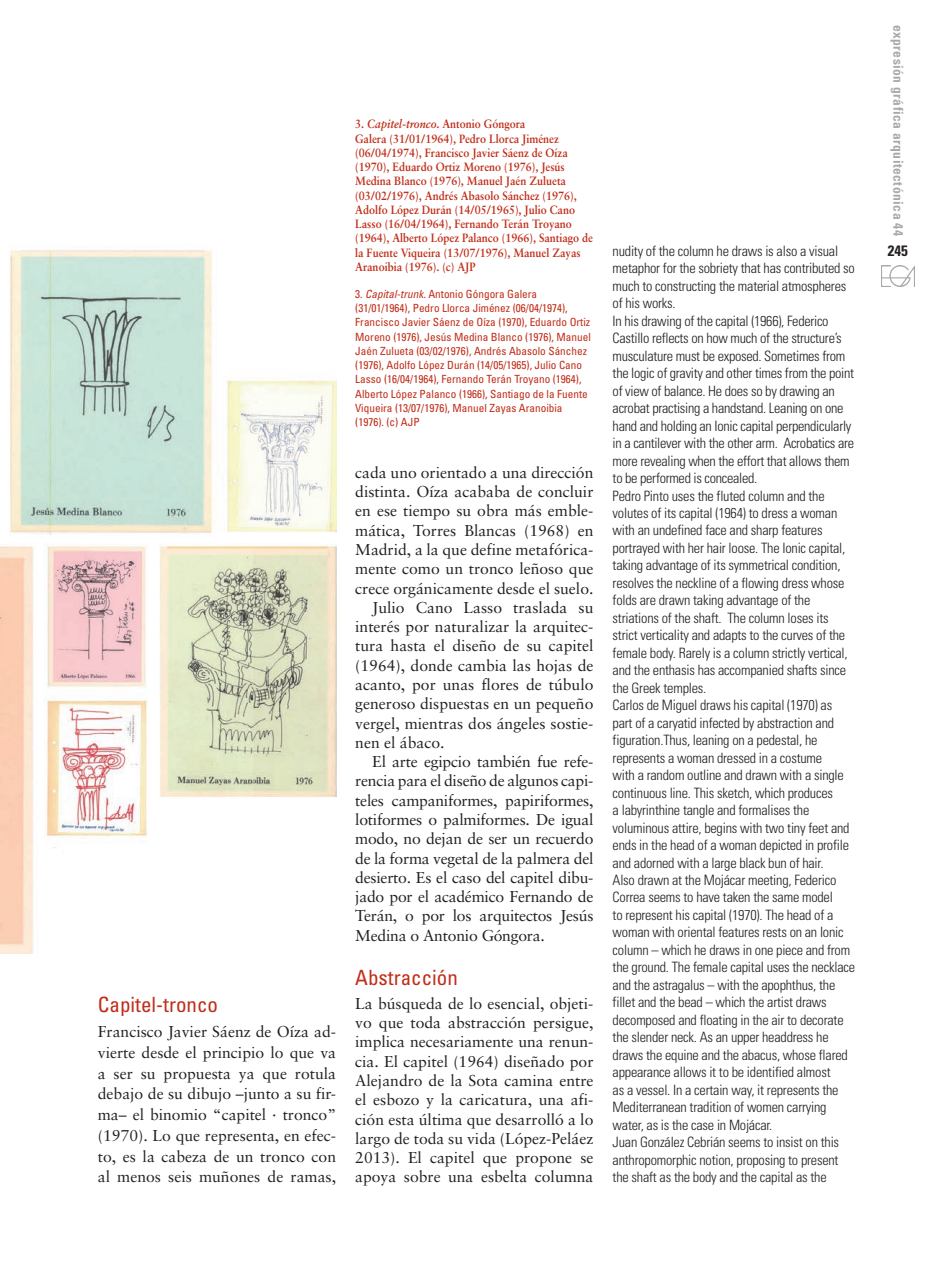
<style>
.page{position:relative;width:936px;height:1276px;background:#fff}
.page>*{position:absolute;margin:0;border:0;box-sizing:border-box;transform-origin:0 0}
.TITULAR_1_CAST{font:condensed 21px "Univers";color:#c02d19}
.t1{font:15.75px/19.4px "Sabon";color:#231f20;text-align:justify}
.t2{font:700 condensed 15px "Univers";color:#231f20}
.t3{font:300 condensed 14.25px/17.4px "Univers";letter-spacing:-.015em;color:#231f20}
.t4{font:700 condensed 13.5px "Univers";letter-spacing:.035em;color:#a8a9ad}
.t5{font:700 12px/14.2px "Sabon";color:#c02d19;scale:.9 1}
.t6{font:condensed 11.25px/14.2px "Univers";color:#c02d19}
.s1{font-style:italic}
</style>
<div class="page">
<img style="left:881px;top:265px;width:33px;height:21px">
<img style="left:0;top:249px;width:336px;height:704px">
<p class="TITULAR_1_CAST" style="left:98px;top:991px;width:122px">Capitel-tronco</p>
<p class="t1" style="left:98px;top:1021px;width:240px;line-height:20.7px">Francisco Javier Sáenz de Oíza ad&shy;vierte desde el principio lo que va a ser su propuesta ya que rotula debajo de su dibujo –junto a su fir&shy;ma– el binomio “capitel · tronco” (1970). Lo que representa, en efec&shy;to, es la cabeza de un tronco con al menos seis muñones de ramas,</p>
<p class="t5" style="left:355px;top:117px;width:266px">3. <span class="s1">Capitel-tronco</span>. Antonio Góngora<br>Galera (31/01/1964), Pedro Llorca Jiménez (06/04/1974), Francisco Javier Sáenz de Oíza (1970), Eduardo Ortiz Moreno (1976), Jesús Medina Blanco (1976), Manuel Jaén Zulueta (03/02/1976), Andrés Abasolo Sánchez (1976), Adolfo López Durán (14/05/1965), Julio Cano Lasso (16/04/1964), Fernando Terán Troyano (1964), Alberto López Palanco (1966), Santiago de la Fuente Viqueira (13/07/1976), Manuel Zayas Aranoibia (1976). (c) AJP</p>
<p class="t6" style="left:355px;top:287px;width:237px">3. <span class="s1">Capital-trunk.</span> Antonio Góngora Galera (31/01/1964), Pedro Llorca Jiménez (06/04/1974), Francisco Javier Sáenz de Oíza (1970), Eduardo Ortiz Moreno (1976), Jesús Medina Blanco (1976), Manuel Jaén Zulueta (03/02/1976), Andrés Abasolo Sánchez (1976), Adolfo López Durán (14/05/1965), Julio Cano Lasso (16/04/1964), Fernando Terán Troyano (1964), Alberto López Palanco (1966), Santiago de la Fuente Viqueira (13/07/1976), Manuel Zayas Aranoibia (1976). (c) AJP</p>
<p class="t1" style="left:355px;top:462px;width:240px">cada uno orientado a una dirección distinta. Oíza acababa de concluir en ese tiempo su obra más emble&shy;mática, Torres Blancas (1968) en Madrid, a la que define metafórica&shy;mente como un tronco leñoso que crece orgánicamente desde el suelo.</p>
<p class="t1" style="left:355px;top:597px;width:240px;text-indent:17px">Julio Cano Lasso traslada su interés por naturalizar la arquitec&shy;tura hasta el diseño de su capitel (1964), donde cambia las hojas de acanto, por unas flores de túbulo generoso dispuestas en un pequeño vergel, mientras dos ángeles sostie&shy;nen el ábaco.</p>
<p class="t1" style="left:355px;top:752px;width:240px;text-indent:17px">El arte egipcio también fue refe&shy;rencia para el diseño de algunos capi&shy;teles campaniformes, papiriformes, lotiformes o palmiformes. De igual modo, no dejan de ser un recuerdo de la forma vegetal de la palmera del desierto. Es el caso del capitel dibu&shy;jado por el académico Fernando de Terán, o por los arquitectos Jesús Medina o Antonio Góngora.</p>
<p class="TITULAR_1_CAST" style="left:355px;top:964px;width:104px">Abstracción</p>
<p class="t1" style="left:355px;top:993px;width:240px">La búsqueda de lo esencial, objeti&shy;vo que toda abstracción persigue, implica necesariamente una renun&shy;cia. El capitel (1964) diseñado por Alejandro de la Sota camina entre el esbozo y la caricatura, una afi&shy;ción esta última que desarrolló a lo largo de toda su vida (López-Peláez 2013). El capitel que propone se apoya sobre una esbelta columna</p>
<p class="t3" style="left:612px;top:242px;width:244px">nudity of the column he draws is also a visual metaphor for the sobriety that has contributed so much to constructing the material atmospheres of his works.</p>
<p class="t3" style="left:612px;top:312px;width:243px">In his drawing of the capital (1966), Federico Castillo reflects on how much of the structure’s musculature must be exposed. Sometimes from the logic of gravity and other times from the point of view of balance. He does so by drawing an acrobat practising a handstand. Leaning on one hand and holding an Ionic capital perpendicularly in a cantilever with the other arm. Acrobatics are more revealing when the effort that allows them to be performed is concealed.</p>
<p class="t3" style="left:612px;top:487px;width:236px">Pedro Pinto uses the fluted column and the volutes of its capital (1964) to dress a woman with an undefined face and sharp features portrayed with her hair loose. The Ionic capital, taking advantage of its symmetrical condition, resolves the neckline of a flowing dress whose folds are drawn taking advantage of the striations of the shaft. The column loses its strict verticality and adapts to the curves of the female body. Rarely is a column strictly vertical, and the enthasis has accompanied shafts since the Greek temples.</p>
<p class="t3" style="left:612px;top:696px;width:244px">Carlos de Miguel draws his capital (1970) as part of a caryatid infected by abstraction and figuration.Thus, leaning on a pedestal, he represents a woman dressed in a costume<br>with a random outline and drawn with a single continuous line. This sketch, which produces<br>a labyrinthine tangle and formalises the voluminous attire, begins with two tiny feet and ends in the head of a woman depicted in profile and adorned with a large black bun of hair.<br>Also drawn at the Mojácar meeting, Federico Correa seems to have taken the same model<br>to represent his capital (1970). The head of a woman with oriental features rests on an Ionic column – which he draws in one piece and from the ground. The female capital uses the necklace and the astragalus – with the apophthus, the fillet and the bead – which the artist draws decomposed and floating in the air to decorate the slender neck. As an upper headdress he draws the equine and the abacus, whose flared appearance allows it to be identified almost<br>as a vessel. In a certain way, it represents the Mediterranean tradition of women carrying water, as is the case in Mojácar.</p>
<p class="t3" style="left:612px;top:1133px;width:228px;text-align:justify">Juan González Cebrián seems to insist on this anthropomorphic notion, proposing to present the shaft as the body and the capital as the</p>
<p class="t4" style="left:906px;top:25px;width:213px;rotate:90deg">expresión gráfica arquitectónica 44</p>
<p class="t2" style="left:887px;top:242px;width:21px">245</p>
</div>
